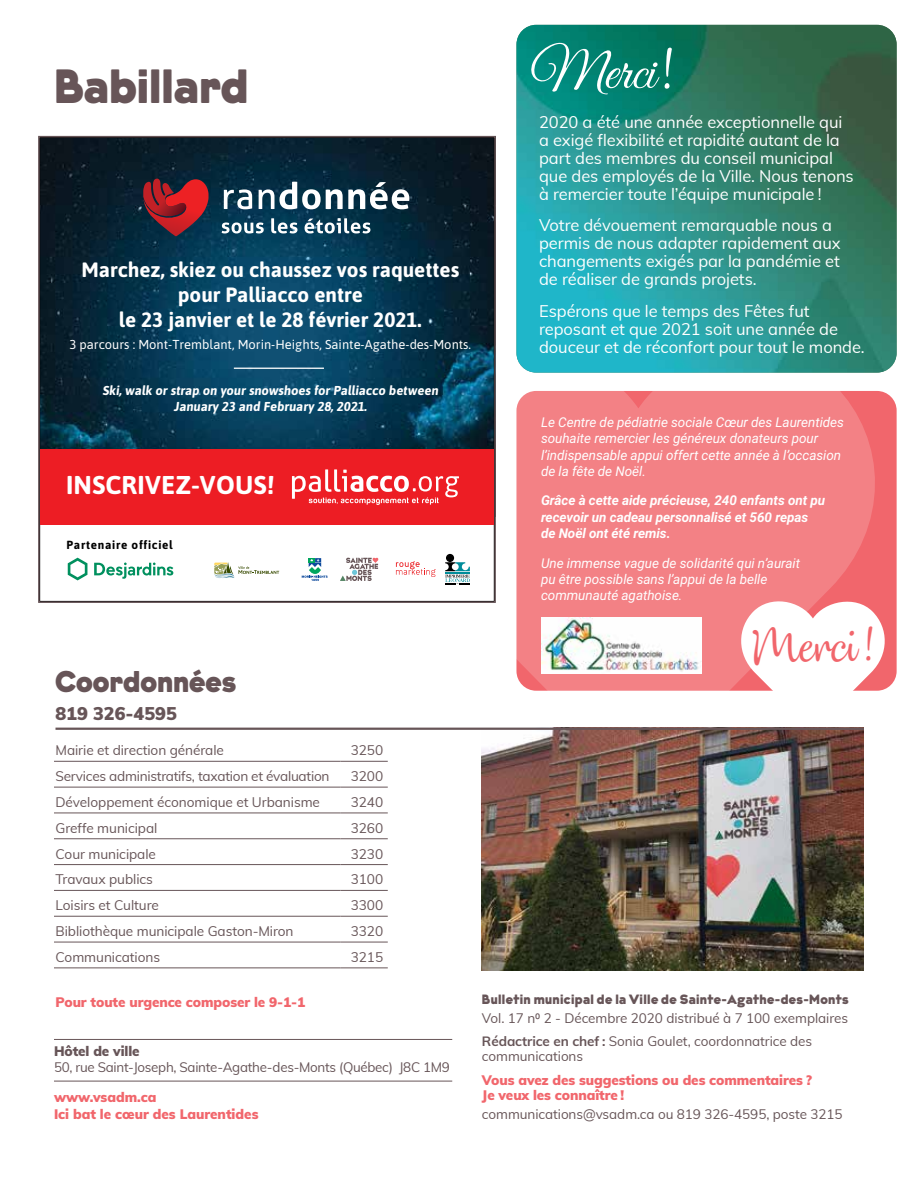
<style>
.page{position:relative;width:918px;height:1188px;background:#fff}
.page>*{position:absolute;margin:0;border:0;box-sizing:border-box;transform-origin:0 0}
.t1{font:55.65px "Great Vibes";letter-spacing:-.005em;color:#fff}
.t2{font:48px "Krana Fat B";color:#675558}
.t3{font:46.35px "Dulcelin";letter-spacing:-.005em;color:#f1666c}
.t4{font:30px "Krana Fat B";color:#675558}
.t5{font:700 25.8px "Asap";letter-spacing:.01em;color:#fff}
.t6{font:700 20.7px/24.9px "Asap";color:#fff;text-align:center}
.t7{font:900 18px "Muli";color:#675558}
.t8{font:16.5px/18px "Muli";letter-spacing:-.005em;color:#fff}
.t9{font:13.65px "Muli";letter-spacing:-.005em;color:#675558}
.t10{font:italic 13.5px/16.2px "Roboto";letter-spacing:-.005em;color:#fff}
.t11{font:13.5px/22.5px "Muli";letter-spacing:-.005em;color:#675558}
.t12{font:900 13.5px/15px "Muli";letter-spacing:-.005em;color:#f1666c}
.t13{font:italic 700 13.5px/16.2px "Roboto";letter-spacing:-.005em;color:#fff}
.t14{font:13.5px "Krana Fat B";letter-spacing:.025em;color:#675558}
.t15{font:900 13.5px "Muli";letter-spacing:-.005em;color:#675558}
.t16{font:700 12.9px/15.5px "Asap";color:#fff;text-align:center}
.t17{font:12.9px "Asap";color:#fff}
.t18{font:700 11.7px "Asap";letter-spacing:.06em;color:#000}
.s1{font-family:"Dulcelin"}
.s2{font-weight:700}
</style>
<div class="page">
<div style="left:516px;top:391px;width:381px;height:300px;background:#f1666c;border-radius:20px"></div>
<svg style="left:876px;top:615px;width:13px;height:76px"></svg>
<svg style="left:400px;top:391px;width:476px;height:392px;fill:#f38185"></svg>
<img style="left:541px;top:618px;width:161px;height:56px">
<img style="left:516px;top:25px;width:381px;height:348px">
<img style="left:482px;top:730px;width:382px;height:241px">
<hr style="left:54px;top:761px;width:286px;height:1px;background:#675558">
<hr style="left:340px;top:761px;width:48px;height:1px;background:#675558">
<hr style="left:54px;top:787px;width:286px;height:1px;background:#675558">
<hr style="left:340px;top:787px;width:48px;height:1px;background:#675558">
<hr style="left:54px;top:813px;width:286px;height:1px;background:#675558">
<hr style="left:340px;top:813px;width:48px;height:1px;background:#675558">
<hr style="left:54px;top:839px;width:286px;height:1px;background:#675558">
<hr style="left:340px;top:839px;width:48px;height:1px;background:#675558">
<hr style="left:54px;top:864px;width:286px;height:1px;background:#675558">
<hr style="left:340px;top:864px;width:48px;height:1px;background:#675558">
<hr style="left:54px;top:890px;width:286px;height:1px;background:#675558">
<hr style="left:340px;top:890px;width:48px;height:1px;background:#675558">
<hr style="left:54px;top:916px;width:286px;height:1px;background:#675558">
<hr style="left:340px;top:916px;width:48px;height:1px;background:#675558">
<hr style="left:54px;top:942px;width:286px;height:1px;background:#675558">
<hr style="left:340px;top:942px;width:48px;height:1px;background:#675558">
<hr style="left:54px;top:968px;width:286px;height:1px;background:#675558">
<hr style="left:340px;top:968px;width:48px;height:1px;background:#675558">
<hr style="left:56px;top:728px;width:808px;height:2px;background:#675558">
<hr style="left:54px;top:1039px;width:398px;height:1px;background:#675558">
<hr style="left:54px;top:1081px;width:398px;height:1px;background:#675558">
<div style="left:39px;top:137px;width:456px;height:465px;background:#fff"></div>
<img style="left:41px;top:139px;width:452px;height:311px">
<div style="left:40px;top:450px;width:454px;height:75px;background:#ed1d24"></div>
<svg style="left:292px;top:469px;width:167px;height:36px"></svg>
<svg style="left:143px;top:179px;width:66px;height:57px"></svg>
<svg style="left:224px;top:189px;width:28px;height:20px"></svg>
<svg style="left:259px;top:182px;width:150px;height:27px"></svg>
<svg style="left:222px;top:223px;width:42px;height:10px"></svg>
<svg style="left:271px;top:218px;width:26px;height:15px"></svg>
<svg style="left:305px;top:218px;width:65px;height:15px"></svg>
<svg style="left:214px;top:562px;width:65px;height:16px"></svg>
<svg style="left:445px;top:554px;width:25px;height:30px"></svg>
<svg style="left:396px;top:561px;width:40px;height:16px"></svg>
<svg style="left:68px;top:558px;width:19px;height:22px"></svg>
<svg style="left:94px;top:563px;width:79px;height:16px"></svg>
<svg style="left:340px;top:557px;width:39px;height:24px"></svg>
<svg style="left:302px;top:558px;width:26px;height:23px"></svg>
<hr style="left:234px;top:368px;width:90px;height:1px;background:#fff">
<div style="left:38px;top:136px;width:458px;height:467px;border:2px solid #675558"></div>
<h2 class="t2" style="left:54px;top:55px;width:196px">Babillard</h2>
<p class="t6" style="left:81px;top:256px;width:379px">Marchez, skiez ou chaussez vos raquettes pour Palliacco entre<br>le 23 janvier et le 28 février 2021.</p>
<p class="t17" style="left:69px;top:335px;width:403px">3 parcours : Mont-Tremblant, Morin-Heights, Sainte-Agathe-des-Monts.</p>
<p class="t16" style="left:102px;top:382px;width:339px">Ski, walk or strap on your snowshoes for Palliacco between<br>January 23 and February 28, 2021.</p>
<h3 class="t5" style="left:66px;top:466px;width:210px">INSCRIVEZ-VOUS!</h3>
<p class="t18" style="left:67px;top:536px;width:108px">Partenaire officiel</p>
<h3 class="t4" style="left:56px;top:661px;width:182px">Coordonnées</h3>
<p class="t7" style="left:56px;top:700px;width:123px">819 326-4595</p>
<p class="t9" style="left:56px;top:740px;width:170px">Mairie et direction générale</p>
<p class="t9" style="left:351px;top:740px;width:34px">3250</p>
<p class="t9" style="left:56px;top:766px;width:276px">Services administratifs, taxation et évaluation</p>
<p class="t9" style="left:351px;top:766px;width:34px">3200</p>
<p class="t9" style="left:56px;top:792px;width:266px">Développement économique et Urbanisme</p>
<p class="t9" style="left:351px;top:792px;width:34px">3240</p>
<p class="t9" style="left:56px;top:818px;width:103px">Greffe municipal</p>
<p class="t9" style="left:351px;top:818px;width:34px">3260</p>
<p class="t9" style="left:56px;top:844px;width:102px">Cour municipale</p>
<p class="t9" style="left:351px;top:844px;width:34px">3230</p>
<p class="t9" style="left:56px;top:870px;width:99px">Travaux publics</p>
<p class="t9" style="left:351px;top:870px;width:34px">3100</p>
<p class="t9" style="left:56px;top:895px;width:105px">Loisirs et Culture</p>
<p class="t9" style="left:351px;top:895px;width:34px">3300</p>
<p class="t9" style="left:56px;top:921px;width:240px">Bibliothèque municipale Gaston-Miron</p>
<p class="t9" style="left:351px;top:921px;width:34px">3320</p>
<p class="t9" style="left:56px;top:947px;width:106px">Communications</p>
<p class="t9" style="left:351px;top:947px;width:34px">3215</p>
<h1 class="t1" style="left:530px;top:41px;width:147px">Merci<span class="s1">!</span></h1>
<p class="t8" style="left:539px;top:112px;width:316px">2020 a été une année exceptionnelle qui a exigé flexibilité et rapidité autant de la part des membres du conseil municipal que des employés de la Ville. Nous tenons à remercier toute l’équipe municipale !</p>
<p class="t8" style="left:539px;top:216px;width:303px">Votre dévouement remarquable nous a permis de nous adapter rapidement aux changements exigés par la pandémie et de réaliser de grands projets.</p>
<p class="t8" style="left:539px;top:301px;width:327px">Espérons que le temps des Fêtes fut reposant et que 2021 soit une année de douceur et de réconfort pour tout le monde.</p>
<p class="t10" style="left:541px;top:414px;width:305px">Le Centre de pédiatrie sociale Cœur des Laurentides souhaite remercier les généreux donateurs pour l’indispensable appui offert cette année à l’occasion de la fête de Noël.</p>
<p class="t13" style="left:541px;top:492px;width:286px">Grâce à cette aide précieuse, 240 enfants ont pu recevoir un cadeau personnalisé et 560 repas de Noël ont été remis.</p>
<p class="t10" style="left:541px;top:554px;width:261px">Une immense vague de solidarité qui n’aurait pu être possible sans l’appui de la belle communauté agathoise.</p>
<h3 class="t3" style="left:753px;top:617px;width:123px">Merci!</h3>
<p class="t12" style="left:56px;top:994px;width:251px">Pour toute urgence composer le 9-1-1</p>
<p class="t15" style="left:54px;top:1041px;width:87px">Hôtel de ville</p>
<p class="t11" style="left:54px;top:1056px;width:397px">50, rue Saint-Joseph, Sainte-Agathe-des-Monts (Québec) J8C 1M9</p>
<p class="t12" style="left:54px;top:1106px;width:206px">Ici bat le cœur des Laurentides</p>
<p class="t12" style="left:54px;top:1089px;width:104px">www.vsadm.ca</p>
<p class="t14" style="left:482px;top:990px;width:368px">Bulletin municipal de la Ville de Sainte-Agathe-des-Monts</p>
<p class="t11" style="left:482px;top:1007px;width:368px">Vol. 17 n⁰ 2 - Décembre 2020 distribué à 7 100 exemplaires<br><span class="s2">Rédactrice en chef :</span> Sonia Goulet, coordonnatrice des</p>
<p class="t11" style="left:482px;top:1044px;width:103px">communications</p>
<p class="t12" style="left:482px;top:1072px;width:332px">Vous avez des suggestions ou des commentaires ?<br>Je veux les connaître !</p>
<p class="t11" style="left:482px;top:1102px;width:362px">communications@vsadm.ca ou 819 326-4595, poste 3215</p>
</div>
